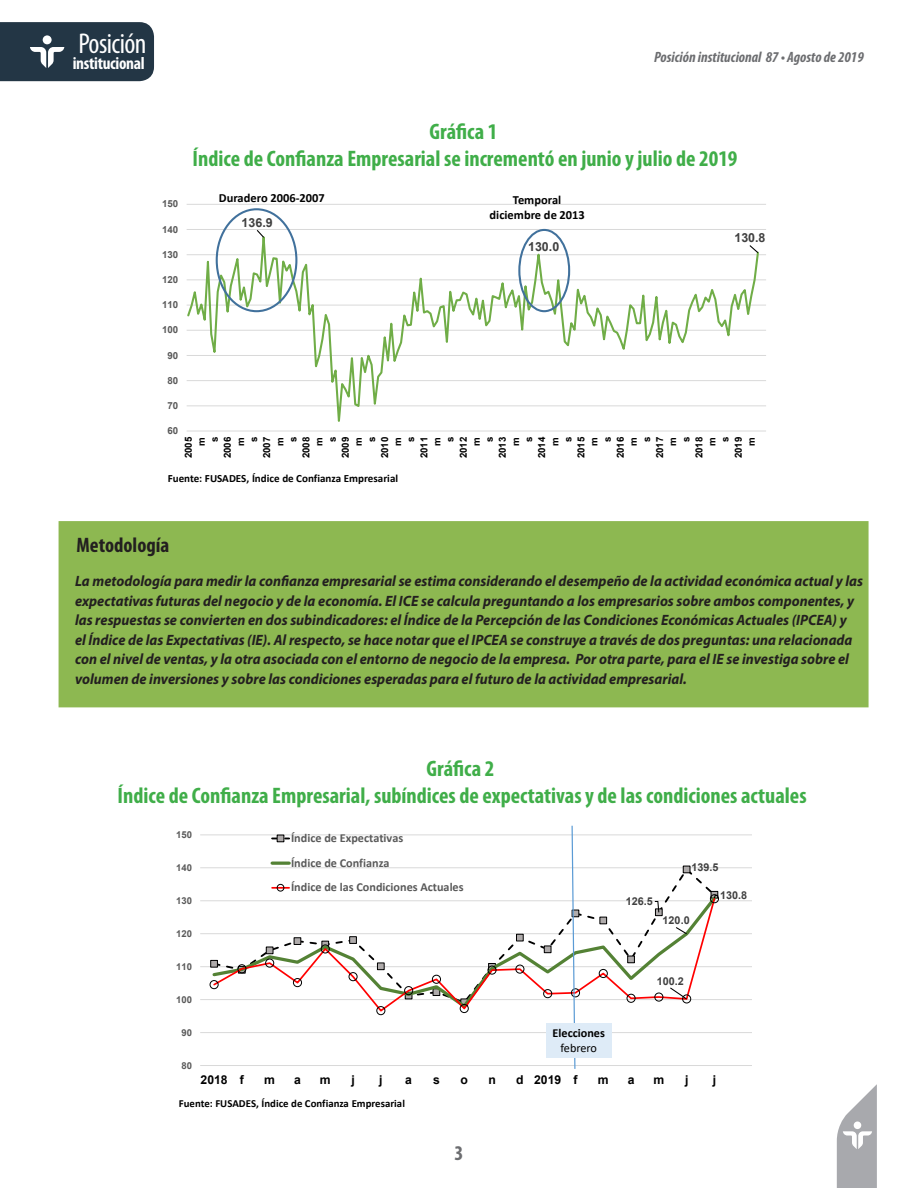
<style>
.page{position:relative;width:918px;height:1188px;background:#fff}
.page>*{position:absolute;margin:0;border:0;box-sizing:border-box;transform-origin:0 0}
.t1{font:condensed 28.8px "Myriad Pro";letter-spacing:-.02em;color:#fff}
.titulo_cuadro-grafic{font:700 condensed 22.5px/27px "Myriad Pro";color:#40ae49;text-align:center}
.t2{font:700 condensed 21px "Myriad Pro";color:#231f20}
.t3{font:700 condensed 21px "Myriad Pro";color:#6c6d70}
.t4{font:700 condensed 17.25px "Myriad Pro";letter-spacing:-.02em;color:#fff}
.t5{font:italic 700 15px/19.5px "Myriad Pro";color:#231f20;scale:.95 1}
.t6{font:italic 700 condensed 15px "Myriad Pro";color:#6c6d70}
.t7{font:700 12.45px/15px "Calibri";color:#000;text-align:center}
.t8{font:700 12.45px "Arial";color:#404040}
.t9{font:700 12.15px/24.8px "Calibri";color:#595959}
.t10{font:700 12.15px "Arial";color:#000}
.t11{font:700 12.15px/14.7px "Calibri";color:#000;text-align:center}
.t12{font:700 11.1px "Calibri";color:#000}
.t13{font:700 10.8px "Calibri";color:#000}
.t14{font:700 10.8px "Arial";color:#404040}
.t15{font:700 9.75px/13px "Arial";color:#000;text-align:right}
.t16{font:700 9.75px "Arial";color:#595959}
.t17{font:700 9.45px "Arial";color:#595959}
.s1{font-weight:400}
</style>
<div class="page">
<svg style="left:0;top:22px;width:154px;height:59px;background:#2d3f4d"></svg>
<svg style="left:837px;top:1084px;width:40px;height:104px"></svg>
<hr style="left:187px;top:406px;width:579px;height:1px;background:#d9d9d9">
<hr style="left:187px;top:380px;width:579px;height:1px;background:#d9d9d9">
<hr style="left:187px;top:355px;width:579px;height:1px;background:#d9d9d9">
<hr style="left:187px;top:330px;width:579px;height:1px;background:#d9d9d9">
<hr style="left:187px;top:305px;width:579px;height:1px;background:#d9d9d9">
<hr style="left:187px;top:280px;width:579px;height:1px;background:#d9d9d9">
<hr style="left:187px;top:254px;width:579px;height:1px;background:#d9d9d9">
<hr style="left:187px;top:229px;width:579px;height:1px;background:#d9d9d9">
<hr style="left:187px;top:204px;width:579px;height:1px;background:#d9d9d9">
<hr style="left:187px;top:431px;width:579px;height:1px;background:#d9d9d9">
<svg style="left:186px;top:208px;width:574px;height:224px"></svg>
<svg style="left:256px;top:229px;width:9px;height:10px"></svg>
<svg style="left:748px;top:244px;width:11px;height:10px"></svg>
<div style="left:216px;top:208px;width:81px;height:104px;border:2px solid #41719c;border-radius:50%"></div>
<div style="left:518px;top:229px;width:52px;height:83px;border:2px solid #41719c;border-radius:50%"></div>
<div style="left:60px;top:523px;width:807px;height:183px;background:#8db851"></div>
<div style="left:59px;top:521px;width:810px;height:186px;border:3px solid #8db851"></div>
<hr style="left:200px;top:1032px;width:552px;height:1px;background:#d9d9d9">
<hr style="left:200px;top:999px;width:552px;height:1px;background:#d9d9d9">
<hr style="left:200px;top:966px;width:552px;height:1px;background:#d9d9d9">
<hr style="left:200px;top:933px;width:552px;height:1px;background:#d9d9d9">
<hr style="left:200px;top:901px;width:552px;height:1px;background:#d9d9d9">
<hr style="left:200px;top:868px;width:552px;height:1px;background:#d9d9d9">
<hr style="left:200px;top:835px;width:552px;height:1px;background:#d9d9d9">
<hr style="left:200px;top:1065px;width:552px;height:1px;background:#d9d9d9">
<svg style="left:212px;top:867px;width:505px;height:27px"></svg>
<div style="left:683px;top:866px;width:7px;height:7px;background:#afabab"></div>
<div style="left:683px;top:866px;width:7px;height:7px;border:1px solid #000"></div>
<div style="left:711px;top:891px;width:7px;height:7px;background:#afabab"></div>
<div style="left:711px;top:891px;width:7px;height:7px;border:1px solid #000"></div>
<svg style="left:212px;top:897px;width:505px;height:116px"></svg>
<div style="left:210px;top:980px;width:8px;height:9px;border:1px solid #000;border-radius:50%"></div>
<div style="left:238px;top:964px;width:8px;height:9px;border:1px solid #000;border-radius:50%"></div>
<div style="left:265px;top:959px;width:9px;height:8px;border:1px solid #000;border-radius:50%"></div>
<div style="left:293px;top:978px;width:9px;height:9px;border:1px solid #000;border-radius:50%"></div>
<div style="left:321px;top:945px;width:9px;height:8px;border:1px solid #000;border-radius:50%"></div>
<div style="left:349px;top:972px;width:8px;height:9px;border:1px solid #000;border-radius:50%"></div>
<div style="left:377px;top:1006px;width:8px;height:9px;border:1px solid #000;border-radius:50%"></div>
<div style="left:404px;top:986px;width:9px;height:9px;border:1px solid #000;border-radius:50%"></div>
<div style="left:432px;top:975px;width:9px;height:9px;border:1px solid #000;border-radius:50%"></div>
<div style="left:460px;top:1004px;width:9px;height:9px;border:1px solid #000;border-radius:50%"></div>
<div style="left:488px;top:966px;width:8px;height:8px;border:1px solid #000;border-radius:50%"></div>
<div style="left:516px;top:965px;width:8px;height:8px;border:1px solid #000;border-radius:50%"></div>
<div style="left:543px;top:989px;width:9px;height:9px;border:1px solid #000;border-radius:50%"></div>
<div style="left:571px;top:989px;width:9px;height:8px;border:1px solid #000;border-radius:50%"></div>
<div style="left:599px;top:969px;width:9px;height:9px;border:1px solid #000;border-radius:50%"></div>
<div style="left:627px;top:994px;width:8px;height:9px;border:1px solid #000;border-radius:50%"></div>
<div style="left:655px;top:993px;width:8px;height:8px;border:1px solid #000;border-radius:50%"></div>
<div style="left:682px;top:995px;width:9px;height:8px;border:1px solid #000;border-radius:50%"></div>
<div style="left:710px;top:894px;width:9px;height:9px;border:1px solid #000;border-radius:50%"></div>
<svg style="left:654px;top:900px;width:6px;height:14px"></svg>
<svg style="left:675px;top:926px;width:13px;height:9px"></svg>
<svg style="left:713px;top:894px;width:6px;height:5px"></svg>
<svg style="left:669px;top:986px;width:19px;height:14px"></svg>
<div style="left:277px;top:835px;width:7px;height:7px;background:#afabab"></div>
<div style="left:277px;top:835px;width:7px;height:7px;border:1px solid #000"></div>
<hr style="left:272px;top:862px;width:17px;height:3px;background:#548235">
<svg style="left:272px;top:887px;width:17px;height:2px"></svg>
<div style="left:277px;top:884px;width:7px;height:7px;border:1px solid #000;border-radius:50%"></div>
<svg style="left:571px;top:826px;width:5px;height:243px"></svg>
<div style="left:546px;top:1023px;width:65px;height:35px;background:#deebf7"></div>
<h1 class="t1" style="left:78px;top:26px;width:70px">Posición</h1>
<p class="t4" style="left:73px;top:52px;width:73px">institucional</p>
<p class="t6" style="left:654px;top:48px;width:211px">Posición institucional 87 • Agosto de 2019</p>
<p class="t16" style="left:162px;top:197px;width:18px">150</p>
<p class="t16" style="left:162px;top:222px;width:18px">140</p>
<p class="t16" style="left:162px;top:248px;width:18px">130</p>
<p class="t16" style="left:162px;top:273px;width:18px">120</p>
<p class="t16" style="left:162px;top:298px;width:18px">110</p>
<p class="t16" style="left:162px;top:323px;width:18px">100</p>
<p class="t16" style="left:168px;top:348px;width:12px">90</p>
<p class="t16" style="left:168px;top:374px;width:12px">80</p>
<p class="t16" style="left:168px;top:399px;width:12px">70</p>
<p class="t16" style="left:168px;top:424px;width:12px">60</p>
<p class="titulo_cuadro-grafic" style="left:193px;top:118px;width:547px">Gráfica 1<br>Índice de Confianza Empresarial se incrementó en junio y julio de 2019</p>
<p class="t7" style="left:219px;top:190px;width:107px">Duradero 2006-2007</p>
<p class="t7" style="left:490px;top:193px;width:97px">Temporal diciembre de 2013</p>
<p class="t8" style="left:242px;top:214px;width:33px">136.9</p>
<p class="t8" style="left:528px;top:238px;width:33px">130.0</p>
<p class="t8" style="left:734px;top:229px;width:33px">130.8</p>
<p class="t15" style="left:182px;top:458px;width:23px;rotate:-90deg">2005 m<br>s<br>2006 m<br>s<br>2007 m<br>s<br>2008 m<br>s<br>2009 m<br>s<br>2010 m<br>s<br>2011 m<br>s<br>2012 m<br>s<br>2013 m<br>s<br>2014 m<br>s<br>2015 m<br>s<br>2016 m<br>s<br>2017 m<br>s<br>2018 m<br>s<br>2019 m</p>
<p class="t12" style="left:168px;top:470px;width:232px">Fuente: FUSADES, Índice de Confianza Empresarial</p>
<p class="t2" style="left:77px;top:532px;width:94px">Metodología</p>
<p class="t5" style="left:75px;top:571px;width:831px">La metodología para medir la confianza empresarial se estima considerando el desempeño de la actividad económica actual y las expectativas futuras del negocio y de la economía. El ICE se calcula preguntando a los empresarios sobre ambos componentes, y las respuestas se convierten en dos subindicadores: el Índice de la Percepción de las Condiciones Económicas Actuales (IPCEA) y<br>el Índice de las Expectativas (IE). Al respecto, se hace notar que el IPCEA se construye a través de dos preguntas: una relacionada con el nivel de ventas, y la otra asociada con el entorno de negocio de la empresa. Por otra parte, para el IE se investiga sobre el volumen de inversiones y sobre las condiciones esperadas para el futuro de la actividad empresarial.</p>
<p class="titulo_cuadro-grafic" style="left:117px;top:755px;width:691px">Gráfica 2<br>Índice de Confianza Empresarial, subíndices de expectativas y de las condiciones actuales</p>
<p class="t17" style="left:176px;top:828px;width:17px">150</p>
<p class="t17" style="left:176px;top:861px;width:17px">140</p>
<p class="t17" style="left:176px;top:894px;width:17px">130</p>
<p class="t9" style="left:291px;top:825px;width:174px">Índice de Expectativas<br>Índice de Confianza<br>Índice de las Condiciones Actuales</p>
<p class="t14" style="left:626px;top:894px;width:29px">126.5</p>
<p class="t14" style="left:691px;top:860px;width:29px">139.5</p>
<p class="t14" style="left:720px;top:888px;width:29px">130.8</p>
<p class="t14" style="left:663px;top:913px;width:29px">120.0</p>
<p class="t17" style="left:176px;top:927px;width:17px">120</p>
<p class="t17" style="left:176px;top:960px;width:17px">110</p>
<p class="t17" style="left:176px;top:993px;width:17px">100</p>
<p class="t14" style="left:657px;top:973px;width:29px">100.2</p>
<p class="t17" style="left:182px;top:1026px;width:12px">90</p>
<p class="t17" style="left:182px;top:1059px;width:12px">80</p>
<p class="t11" style="left:553px;top:1025px;width:54px">Elecciones <span class="s1">febrero</span></p>
<p class="t10" style="left:201px;top:1071px;width:45px">2018 f</p>
<p class="t10" style="left:264px;top:1071px;width:12px">m</p>
<p class="t10" style="left:294px;top:1071px;width:8px">a</p>
<p class="t10" style="left:320px;top:1071px;width:12px">m</p>
<p class="t10" style="left:351px;top:1071px;width:5px">j</p>
<p class="t10" style="left:379px;top:1071px;width:5px">j</p>
<p class="t10" style="left:405px;top:1071px;width:8px">a</p>
<p class="t10" style="left:433px;top:1071px;width:8px">s</p>
<p class="t10" style="left:461px;top:1071px;width:9px">o</p>
<p class="t10" style="left:488px;top:1071px;width:9px">n</p>
<p class="t10" style="left:516px;top:1071px;width:63px">d 2019 f</p>
<p class="t10" style="left:598px;top:1071px;width:12px">m</p>
<p class="t10" style="left:628px;top:1071px;width:8px">a</p>
<p class="t10" style="left:653px;top:1071px;width:12px">m</p>
<p class="t10" style="left:685px;top:1071px;width:5px">j</p>
<p class="t10" style="left:713px;top:1071px;width:5px">j</p>
<p class="t13" style="left:179px;top:1096px;width:228px">Fuente: FUSADES, Índice de Confianza Empresarial</p>
<h3 class="t3" style="left:455px;top:1140px;width:10px">3</h3>
</div>
